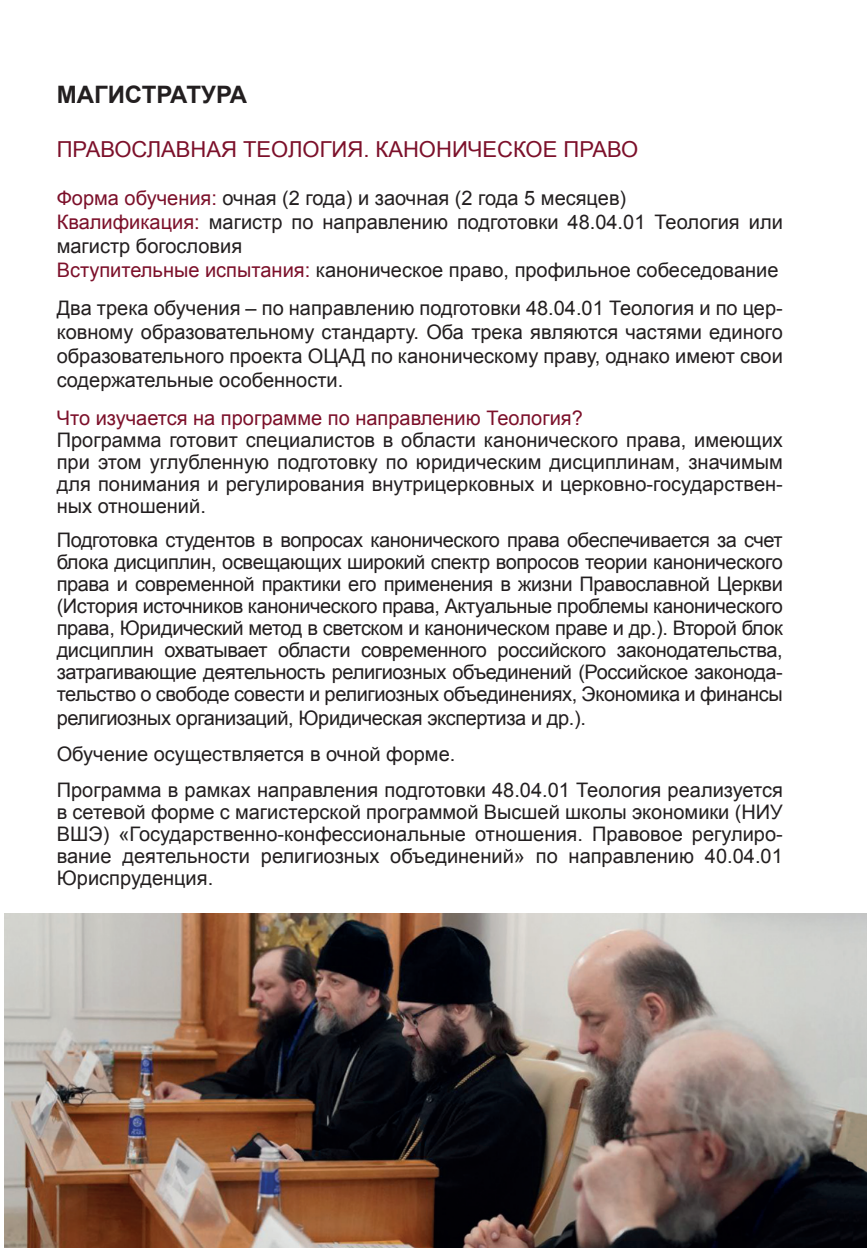
<style>
.page{position:relative;width:868px;height:1248px;background:#fff}
.page>*{position:absolute;margin:0;border:0;box-sizing:border-box;transform-origin:0 0}
.t1{font:700 24px "Arial";color:#231f20}
.t2{font:22px "Arial";color:#7c102a}
.t3{font:20px/22px "Arial";color:#231f20;text-align:justify}
.t4{font:20px "Arial";color:#7c102a}
.s1{color:#7c102a}
</style>
<div class="page">
<img style="left:4px;top:913px;width:862px;height:334px">
<p class="t1" style="left:57px;top:78px;width:192px">МАГИСТРАТУРА</p>
<p class="t2" style="left:57px;top:135px;width:583px">ПРАВОСЛАВНАЯ ТЕОЛОГИЯ. КАНОНИЧЕСКОЕ ПРАВО</p>
<p class="t3" style="left:57px;top:186px;width:727px;line-height:24px;text-align:left"><span class="s1">Форма обучения:</span> очная (2 года) и заочная (2 года 5 месяцев)<br><span class="s1">Квалификация:</span> магистр по направлению подготовки 48.04.01 Теология или магистр богословия<br><span class="s1">Вступительные испытания:</span> каноническое право, профильное собеседование</p>
<p class="t3" style="left:57px;top:296px;width:727px;line-height:24px">Два трека обучения – по направлению подготовки 48.04.01 Теология и по цер&shy;ковному образовательному стандарту. Оба трека являются частями единого образовательного проекта ОЦАД по каноническому праву, однако имеют свои содержательные особенности.</p>
<p class="t4" style="left:57px;top:405px;width:527px">Что изучается на программе по направлению Теология?</p>
<p class="t3" style="left:57px;top:429px;width:727px">Программа готовит специалистов в области канонического права, имеющих при этом углубленную подготовку по юридическим дисциплинам, значимым для понимания и регулирования внутрицерковных и церковно-государствен&shy;ных отношений.</p>
<p class="t3" style="left:57px;top:529px;width:727px">Подготовка студентов в вопросах канонического права обеспечивается за счет блока дисциплин, освещающих широкий спектр вопросов теории канонического права и современной практики его применения в жизни Православной Церкви (История источников канонического права, Актуальные проблемы канонического права, Юридический метод в светском и каноническом праве и др.). Второй блок дисциплин охватывает области современного российского законодательства, затрагивающие деятельность религиозных объединений (Российское законода&shy;тельство о свободе совести и религиозных объединениях, Экономика и финансы</p>
<p class="t3" style="left:57px;top:700px;width:727px;line-height:36px;text-align:left">религиозных организаций, Юридическая экспертиза и др.).<br>Обучение осуществляется в очной форме.<br>Программа в рамках направления подготовки 48.04.01 Теология реализуется</p>
<p class="t3" style="left:57px;top:801px;width:727px">в сетевой форме с магистерской программой Высшей школы экономики (НИУ ВШЭ) «Государственно-конфессиональные отношения. Правовое регулиро&shy;вание деятельности религиозных объединений» по направлению 40.04.01<br>Юриспруденция.</p>
</div>
